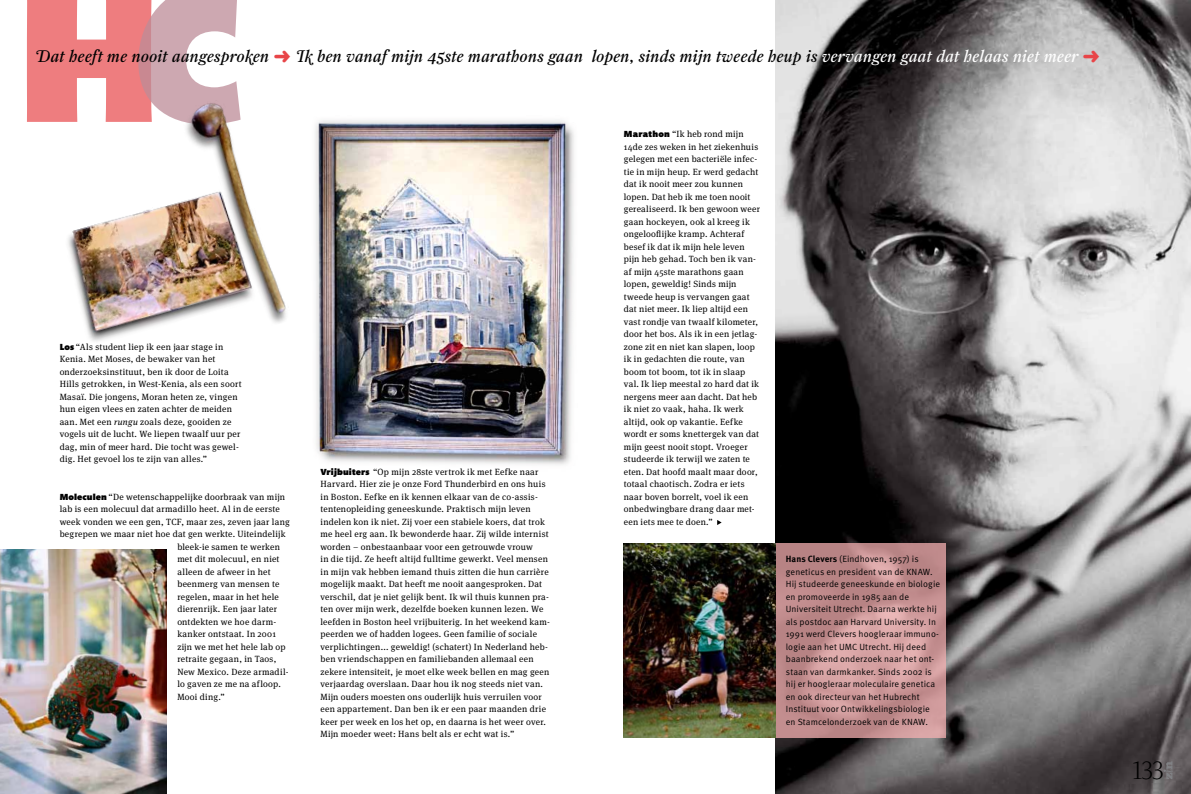
<style>
.page{position:relative;width:1191px;height:794px;background:#fff}
.page>*{position:absolute;margin:0;border:0;box-sizing:border-box;transform-origin:0 0}
.t1{font:300 27px "Whitman Display";color:#000}
.t2{font:17px "Farnham Display Reg Ital Swash Alt";letter-spacing:.015em;color:#000}
.t3{font:9px/12.5px "Meta Serif OT";letter-spacing:.025em;color:#000}
.t4{font:9px/12.5px "Meta OT";letter-spacing:.005em;color:#000}
.s1{color:#e84548}
.s2{color:#fff}
.s3{font-family:"Mundo Sans Std";font-weight:900}
.s4{font-style:italic}
.s5{font-weight:700}
</style>
<div class="page">
<svg style="left:27px;top:0;width:211px;height:90px"></svg>
<img style="left:775px;top:0;width:416px;height:794px">
<img style="left:315px;top:120px;width:259px;height:345px">
<img style="left:0;top:549px;width:166px;height:245px">
<img style="left:27px;top:90px;width:259px;height:252px">
<svg style="left:775px;top:543px;width:170px;height:194px;background:#c49091"></svg>
<img style="left:624px;top:543px;width:151px;height:194px">
<svg style="left:717px;top:520px;width:4px;height:5px"></svg>
<svg style="left:1163px;top:761px;width:9px;height:18px"></svg>
<h2 class="t2" style="left:37px;top:47px;width:1064px">Dat heeft me nooit aangesproken <span class="s1">➜</span> Ik ben vanaf mijn 45ste marathons gaan lopen, sinds mijn tweede heup is <span class="s2">vervangen gaat dat helaas niet meer</span> <span class="s1">➜</span></h2>
<p class="t3" style="left:60px;top:340px;width:183px"><span class="s3">Los</span> “Als student liep ik een jaar stage in Kenia. Met Moses, de bewaker van het onderzoeksinstituut, ben ik door de Loita Hills getrokken, in West-Kenia, als een soort Masaï. Die jongens, Moran heten ze, vingen hun eigen vlees en zaten achter de meiden aan. Met een <span class="s4">rungu</span> zoals deze, gooiden ze vogels uit de lucht. We liepen twaalf uur per dag, min of meer hard. Die tocht was gewel&shy;dig. Het gevoel los te zijn van alles.”</p>
<p class="t3" style="left:60px;top:490px;width:227px"><span class="s3">Moleculen</span> “De wetenschappelijke doorbraak van mijn</p>
<p class="t3" style="left:60px;top:503px;width:222px">lab is een molecuul dat armadillo heet. Al in de eerste</p>
<p class="t3" style="left:60px;top:515px;width:232px">week vonden we een gen, TCF, maar zes, zeven jaar lang</p>
<p class="t3" style="left:60px;top:528px;width:227px">begrepen we maar niet hoe dat gen werkte. Uiteindelijk</p>
<p class="t3" style="left:177px;top:540px;width:104px">bleek-ie samen te werken</p>
<p class="t3" style="left:177px;top:553px;width:104px">met dit molecuul, en niet</p>
<p class="t3" style="left:177px;top:565px;width:95px">alleen de afweer in het</p>
<p class="t3" style="left:177px;top:578px;width:104px">beenmerg van mensen te</p>
<p class="t3" style="left:177px;top:590px;width:103px">regelen, maar in het hele</p>
<p class="t3" style="left:177px;top:603px;width:101px">dierenrijk. Een jaar later</p>
<p class="t3" style="left:177px;top:615px;width:100px">ontdekten we hoe darm-</p>
<p class="t3" style="left:177px;top:628px;width:100px">kanker ontstaat. In 2001</p>
<p class="t3" style="left:177px;top:640px;width:110px">zijn we met het hele lab op</p>
<p class="t3" style="left:177px;top:653px;width:100px">retraite gegaan, in Taos,</p>
<p class="t3" style="left:177px;top:665px;width:113px">New Mexico. Deze armadil-</p>
<p class="t3" style="left:177px;top:678px;width:105px">lo gaven ze me na afloop.</p>
<p class="t3" style="left:177px;top:690px;width:49px">Mooi ding.”</p>
<p class="t3" style="left:320px;top:465px;width:231px"><span class="s3">Vrijbuiters</span> “Op mijn 28ste vertrok ik met Eefke naar Harvard. Hier zie je onze Ford Thunderbird en ons huis in Boston. Eefke en ik kennen elkaar van de co-assis&shy;tentenopleiding geneeskunde. Praktisch mijn leven indelen kon ik niet. Zij voer een stabiele koers, dat trok me heel erg aan. Ik bewonderde haar. Zij wilde internist worden – onbestaanbaar voor een getrouwde vrouw<br>in die tijd. Ze heeft altijd fulltime gewerkt. Veel mensen in mijn vak hebben iemand thuis zitten die hun carrière mogelijk maakt. Dat heeft me nooit aangesproken. Dat verschil, dat je niet gelijk bent. Ik wil thuis kunnen pra&shy;ten over mijn werk, dezelfde boeken kunnen lezen. We leefden in Boston heel vrijbuiterig. In het weekend kam&shy;peerden we of hadden logees. Geen familie of sociale verplichtingen... geweldig! (schatert) In Nederland heb&shy;ben vriendschappen en familiebanden allemaal een zekere intensiteit, je moet elke week bellen en mag geen verjaardag overslaan. Daar hou ik nog steeds niet van.<br>Mijn ouders moesten ons ouderlijk huis verruilen voor een appartement. Dan ben ik er een paar maanden drie keer per week en los het op, en daarna is het weer over.<br>Mijn moeder weet: Hans belt als er echt wat is.”</p>
<p class="t3" style="left:624px;top:128px;width:138px"><span class="s3">Marathon</span> “Ik heb rond mijn<br>14de zes weken in het ziekenhuis gelegen met een bacteriële infec&shy;tie in mijn heup. Er werd gedacht dat ik nooit meer zou kunnen lopen. Dat heb ik me toen nooit gerealiseerd. Ik ben gewoon weer gaan hockeyen, ook al kreeg ik ongelooflijke kramp. Achteraf besef ik dat ik mijn hele leven pijn heb gehad. Toch ben ik van&shy;af mijn 45ste marathons gaan lopen, geweldig! Sinds mijn tweede heup is vervangen gaat dat niet meer. Ik liep altijd een vast rondje van twaalf kilometer, door het bos. Als ik in een jetlag&shy;zone zit en niet kan slapen, loop ik in gedachten die route, van boom tot boom, tot ik in slaap val. Ik liep meestal zo hard dat ik nergens meer aan dacht. Dat heb ik niet zo vaak, haha. Ik werk altijd, ook op vakantie. Eefke wordt er soms knettergek van dat mijn geest nooit stopt. Vroeger studeerde ik terwijl we zaten te eten. Dat hoofd maalt maar door, totaal chaotisch. Zodra er iets naar boven borrelt, voel ik een onbedwingbare drang daar met&shy;een iets mee te doen.”</p>
<p class="t4" style="left:786px;top:553px;width:156px"><span class="s5">Hans Clevers</span> (Eindhoven, 1957) is geneticus en president van de KNAW.<br>Hij studeerde geneeskunde en biologie en promoveerde in 1985 aan de Universiteit Utrecht. Daarna werkte hij als postdoc aan Harvard University. In 1991 werd Clevers hoogleraar immuno&shy;logie aan het UMC Utrecht. Hij deed baanbrekend onderzoek naar het ont&shy;staan van darmkanker. Sinds 2002 is hij er hoogleraar moleculaire genetica en ook directeur van het Hubrecht Instituut voor Ontwikkelingsbiologie en Stamcelonderzoek van de KNAW.</p>
<h1 class="t1" style="left:1132px;top:755px;width:33px">133</h1>
</div>
